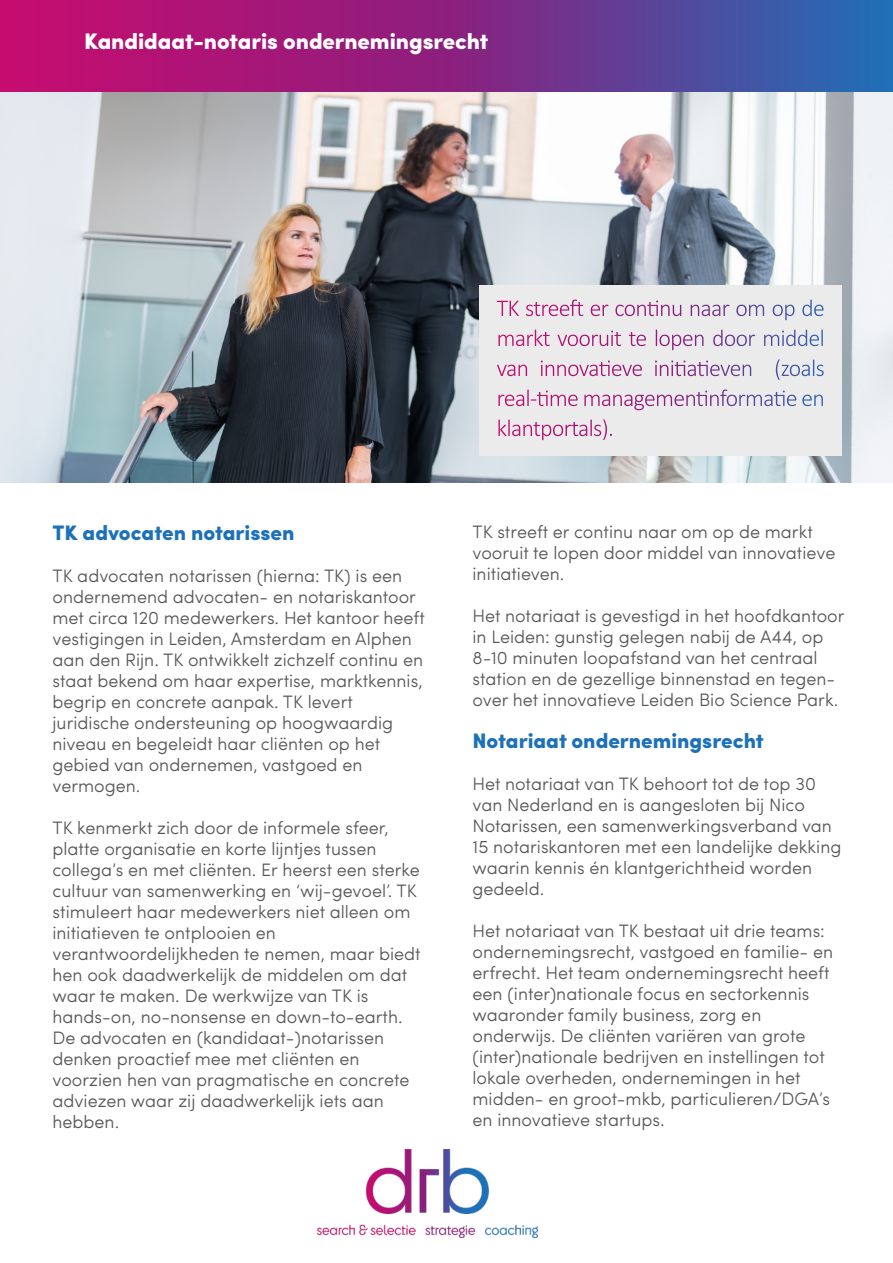
<style>
.page{position:relative;width:893px;height:1263px;background:#fff}
.page>*{position:absolute;margin:0;border:0;box-sizing:border-box;transform-origin:0 0}
.t1{font:900 22.5px "Sofia Pro";letter-spacing:-.005em;color:#fff}
.t2{font:900 21px "Sofia Pro";color:#1d71b8}
.t3{font:300 18px/21px "Sofia Pro";color:#575756}
</style>
<div class="page">
<svg style="left:0;top:0;width:893px;height:92px;background:#7f2e88"></svg>
<img style="left:0;top:92px;width:893px;height:390px">
<div style="left:479px;top:285px;width:362px;height:170px;background:#ebebeb"></div>
<svg style="left:497px;top:301px;width:22px;height:15px"></svg>
<svg style="left:526px;top:299px;width:57px;height:17px"></svg>
<svg style="left:591px;top:305px;width:17px;height:11px"></svg>
<svg style="left:615px;top:301px;width:66px;height:15px"></svg>
<svg style="left:691px;top:305px;width:38px;height:11px"></svg>
<svg style="left:736px;top:305px;width:28px;height:11px"></svg>
<svg style="left:773px;top:305px;width:21px;height:15px"></svg>
<svg style="left:802px;top:300px;width:21px;height:16px"></svg>
<svg style="left:498px;top:330px;width:52px;height:16px"></svg>
<svg style="left:557px;top:331px;width:64px;height:15px"></svg>
<svg style="left:629px;top:332px;width:17px;height:14px"></svg>
<svg style="left:656px;top:330px;width:47px;height:20px"></svg>
<svg style="left:713px;top:330px;width:42px;height:16px"></svg>
<svg style="left:764px;top:330px;width:59px;height:16px"></svg>
<svg style="left:497px;top:365px;width:30px;height:11px"></svg>
<svg style="left:541px;top:361px;width:101px;height:15px"></svg>
<svg style="left:655px;top:361px;width:96px;height:15px"></svg>
<svg style="left:776px;top:359px;width:48px;height:21px"></svg>
<svg style="left:498px;top:390px;width:80px;height:16px"></svg>
<svg style="left:584px;top:389px;width:212px;height:21px"></svg>
<svg style="left:802px;top:395px;width:21px;height:11px"></svg>
<svg style="left:498px;top:419px;width:114px;height:21px"></svg>
<img style="left:317px;top:1150px;width:221px;height:87px">
<p class="t1" style="left:84px;top:32px;width:406px">Kandidaat-notaris ondernemingsrecht</p>
<p class="t2" style="left:52px;top:524px;width:243px">TK advocaten notarissen</p>
<p class="t3" style="left:52px;top:567px;width:374px">TK advocaten notarissen (hierna: TK) is een ondernemend advocaten- en notariskantoor met circa 120 medewerkers. Het kantoor heeft vestigingen in Leiden, Amsterdam en Alphen aan den Rijn. TK ontwikkelt zichzelf continu en staat bekend om haar expertise, marktkennis, begrip en concrete aanpak. TK levert juridische ondersteuning op hoogwaardig niveau en begeleidt haar cliënten op het gebied van ondernemen, vastgoed en vermogen.</p>
<p class="t3" style="left:52px;top:819px;width:370px">TK kenmerkt zich door de informele sfeer, platte organisatie en korte lijntjes tussen collega’s en met cliënten. Er heerst een sterke cultuur van samenwerking en ‘wij-gevoel’. TK stimuleert haar medewerkers niet alleen om initiatieven te ontplooien en verantwoordelijkheden te nemen, maar biedt hen ook daadwerkelijk de middelen om dat waar te maken. De werkwijze van TK is hands-on, no-nonsense en down-to-earth.<br>De advocaten en (kandidaat-)notarissen denken proactief mee met cliënten en voorzien hen van pragmatische en concrete adviezen waar zij daadwerkelijk iets aan hebben.</p>
<p class="t3" style="left:472px;top:523px;width:364px">TK streeft er continu naar om op de markt vooruit te lopen door middel van innovatieve initiatieven.</p>
<p class="t3" style="left:472px;top:607px;width:374px">Het notariaat is gevestigd in het hoofdkantoor in Leiden: gunstig gelegen nabij de A44, op 8-10 minuten loopafstand van het centraal station en de gezellige binnenstad en tegen&shy;over het innovatieve Leiden Bio Science Park.</p>
<p class="t2" style="left:472px;top:732px;width:293px">Notariaat ondernemingsrecht</p>
<p class="t3" style="left:472px;top:775px;width:370px">Het notariaat van TK behoort tot de top 30 van Nederland en is aangesloten bij Nico Notarissen, een samenwerkingsverband van 15 notariskantoren met een landelijke dekking waarin kennis én klantgerichtheid worden gedeeld.</p>
<p class="t3" style="left:472px;top:922px;width:362px">Het notariaat van TK bestaat uit drie teams: ondernemingsrecht, vastgoed en familie- en erfrecht. Het team ondernemingsrecht heeft een (inter)nationale focus en sectorkennis waaronder family business, zorg en onderwijs. De cliënten variëren van grote (inter)nationale bedrijven en instellingen tot lokale overheden, ondernemingen in het midden- en groot-mkb, particulieren/DGA’s en innovatieve startups.</p>
</div>
